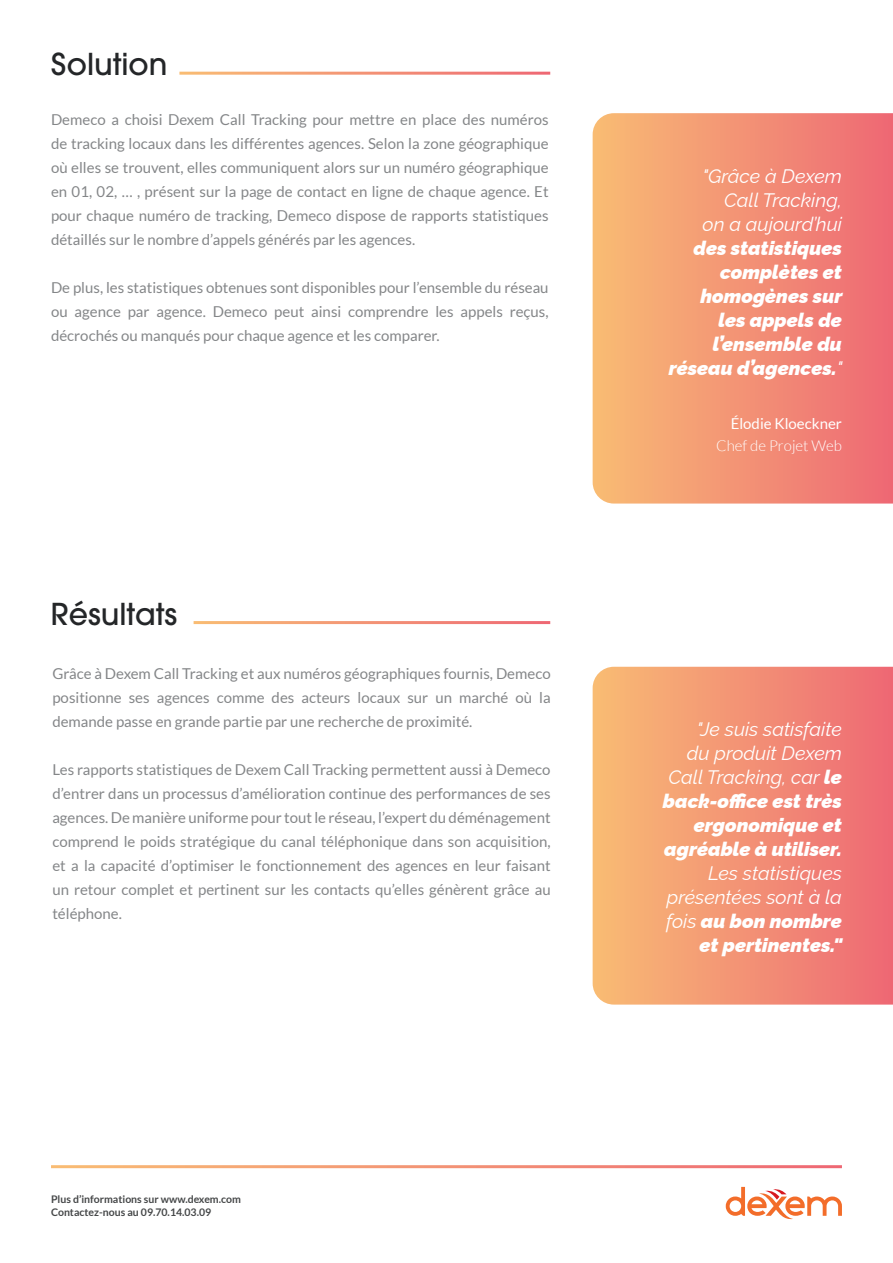
<style>
.page{position:relative;width:893px;height:1263px;background:#fff}
.page>*{position:absolute;margin:0;border:0;box-sizing:border-box;transform-origin:0 0}
.t1{font:500 30px "ITC Avant Garde Pro";color:#242628}
.t2{font:italic 900 19.5px/24px "Raleway";color:#fff;text-align:right}
.t3{font:italic 19.5px/24px "Raleway";color:#fff;text-align:right}
.t4{font:15px/24px "Lato";color:#848688;text-align:justify}
.t5{font:15px "Lato";color:#fff}
.t6{font:300 15px "Lato";color:#fff}
.t7{font:700 10.5px/13.5px "Lato";color:#454748}
.s1{font-weight:400}
.s2{font-weight:900}
</style>
<div class="page">
<svg style="left:726px;top:1187px;width:116px;height:33px"></svg>
<svg style="left:593px;top:113px;width:300px;height:390px;background:#f39274"></svg>
<svg style="left:593px;top:667px;width:300px;height:337px;background:#f39675"></svg>
<h1 class="t1" style="left:51px;top:45px;width:118px">Solution</h1>
<p class="t4" style="left:51px;top:108px;width:499px">Demeco a choisi Dexem Call Tracking pour mettre en place des numéros de tracking locaux dans les différentes agences. Selon la zone géographique où elles se trouvent, elles communiquent alors sur un numéro géographique en 01, 02, … , présent sur la page de contact en ligne de chaque agence. Et pour chaque numéro de tracking, Demeco dispose de rapports statistiques détaillés sur le nombre d’appels générés par les agences.</p>
<p class="t4" style="left:51px;top:276px;width:499px">De plus, les statistiques obtenues sont disponibles pour l’ensemble du réseau ou agence par agence. Demeco peut ainsi comprendre les appels reçus, décrochés ou manqués pour chaque agence et les comparer.</p>
<h1 class="t1" style="left:51px;top:594px;width:128px">Résultats</h1>
<p class="t4" style="left:52px;top:661px;width:500px">Grâce à Dexem Call Tracking et aux numéros géographiques fournis, Demeco positionne ses agences comme des acteurs locaux sur un marché où la demande passe en grande partie par une recherche de proximité.</p>
<p class="t4" style="left:52px;top:757px;width:500px">Les rapports statistiques de Dexem Call Tracking permettent aussi à Demeco d’entrer dans un processus d’amélioration continue des performances de ses agences. De manière uniforme pour tout le réseau, l’expert du déménagement comprend le poids stratégique du canal téléphonique dans son acquisition, et a la capacité d’optimiser le fonctionnement des agences en leur faisant un retour complet et pertinent sur les contacts qu’elles génèrent grâce au téléphone.</p>
<p class="t7" style="left:51px;top:1192px;width:191px">Plus d’informations sur www.dexem.com<br>Contactez-nous au 09.70.14.03.09</p>
<h2 class="t3" style="left:702px;top:161px;width:141px">"Grâce à Dexem<br>Call Tracking, on a aujourd’hui</h2>
<h2 class="t2" style="left:669px;top:233px;width:175px">des statistiques complètes et homogènes sur les appels de l’ensemble du réseau d’agences.<span class="s1">"</span></h2>
<p class="t5" style="left:731px;top:415px;width:113px">Élodie Kloeckner</p>
<p class="t6" style="left:716px;top:438px;width:127px">Chef de Projet Web</p>
<h2 class="t2" style="left:663px;top:715px;width:181px"><span class="s1">"Je suis satisfaite<br>du produit Dexem<br>Call Tracking, car</span> le back-office est très ergonomique et agréable à utiliser.</h2>
<h2 class="t3" style="left:666px;top:859px;width:178px">Les statistiques présentées sont à la fois <span class="s2">au bon nombre et pertinentes."</span></h2>
</div>
